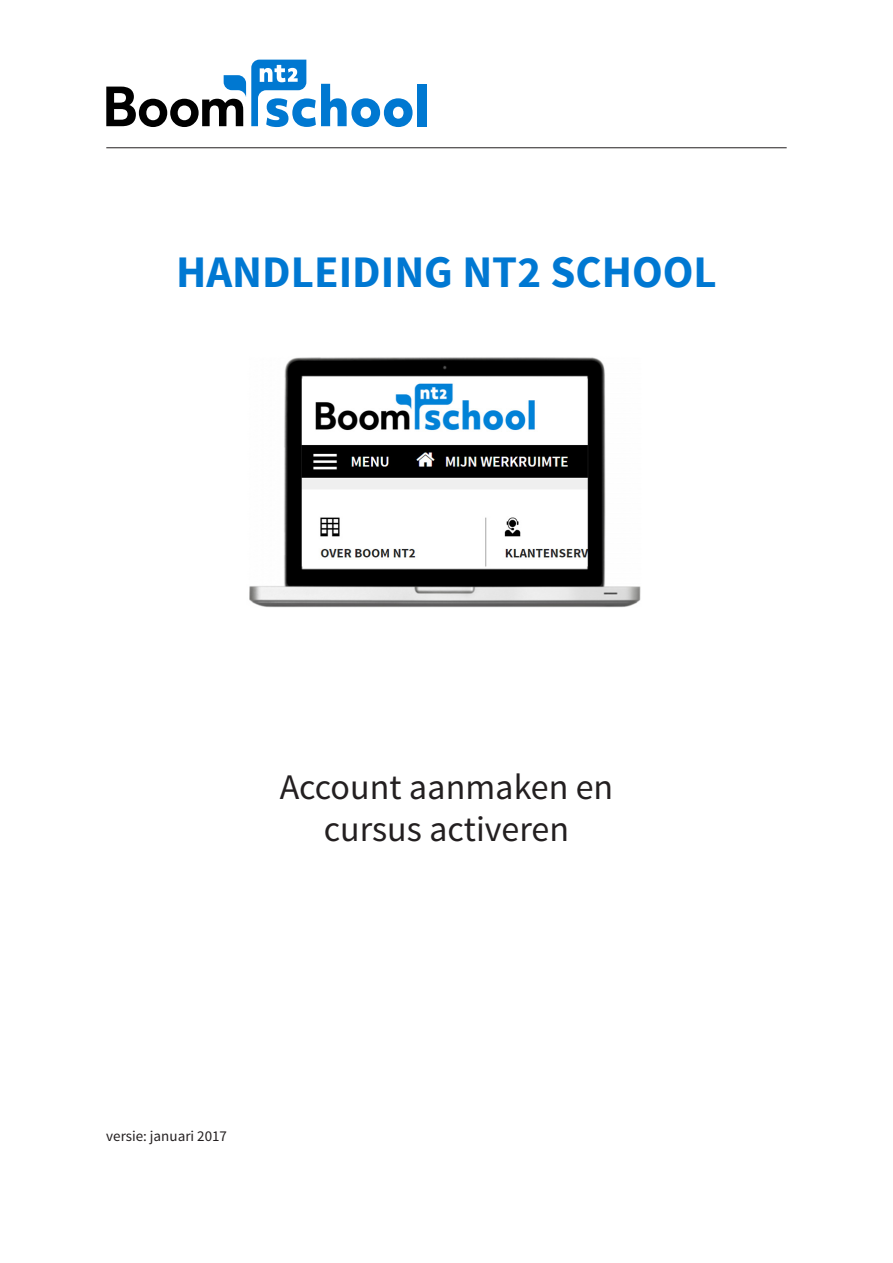
<style>
.page{position:relative;width:893px;height:1263px;background:#fff}
.page>*{position:absolute;margin:0;border:0;box-sizing:border-box;transform-origin:0 0}
.TITELPAG_BLAUW{font:700 45px "Source Sans Pro";color:#0078d2}
.TITELPAG_zwart{font:36px/42px "Source Sans Pro";color:#231f20;text-align:center}
.t1{font:15px "Source Sans Pro";color:#000}
.Plat{font:15px "Source Sans Pro";color:#231f20}
</style>
<div class="page">
<div style="left:418px;top:84px;width:9px;height:42px;background:#0078d1"></div>
<svg style="left:106px;top:60px;width:307px;height:67px"></svg>
<hr style="left:106px;top:147px;width:681px;height:1px;background:#231f20">
<img style="left:249px;top:357px;width:392px;height:251px">
<p class="TITELPAG_BLAUW" style="left:176px;top:243px;width:542px">HANDLEIDING NT2 SCHOOL</p>
<p class="TITELPAG_zwart" style="left:280px;top:767px;width:335px">Account aanmaken en cursus activeren</p>
<p class="t1" style="left:106px;top:1121px;width:142px">versie: november 2016</p>
<p class="Plat" style="left:106px;top:1127px;width:122px">versie: januari 2017</p>
</div>
